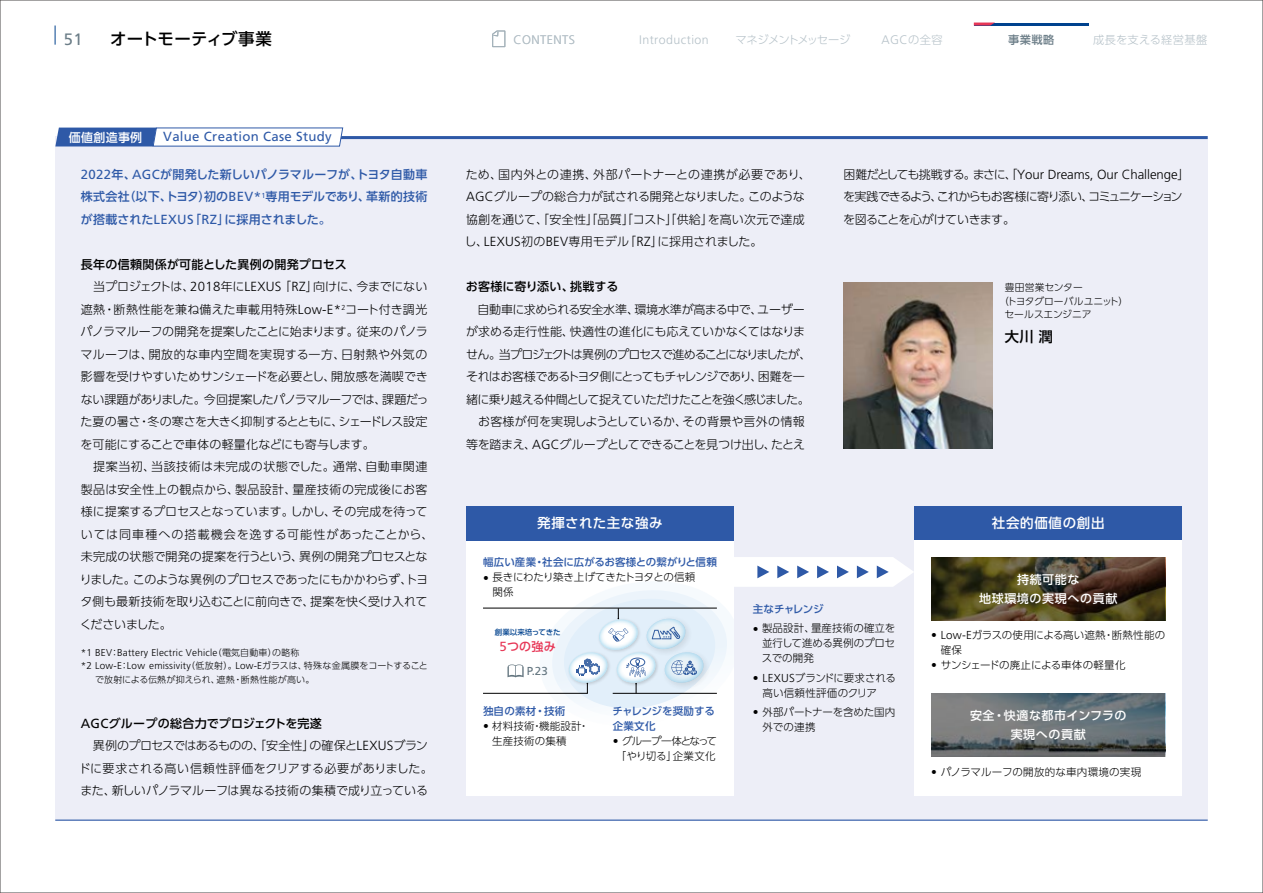
<style>
.page{position:relative;width:1263px;height:893px;background:#fff}
.page>*{position:absolute;margin:0;border:0;box-sizing:border-box;transform-origin:0 0}
.t1{font:500 16.5px "UD Shin Go Pro";letter-spacing:.015em;color:#000}
.t2{font:16.5px "Frutiger LT Std";color:#6b7d87}
.t3{font:500 14.25px "UD Shin Go Pro";color:#000}
.t4{font:500 13.5px "UD Shin Go Pro";letter-spacing:.05em;color:#fff}
.t5{font:300 13.2px "Frutiger LT Std";letter-spacing:-.005em;color:#000}
.t6{font:13.2px "Frutiger LT Std";letter-spacing:.025em;color:#2e59a7}
.t7{font:300 12.3px "Frutiger LT Std";letter-spacing:.035em;color:#b5c1c8}
.t8{font:300 12px/22.5px "UD Shin Go Pro";letter-spacing:-.015em;color:#000}
.t9{font:300 12px/22.5px "UD Shin Go Pro";letter-spacing:-.045em;color:#000}
.t10{font:300 12px/22.5px "UD Shin Go Pro";letter-spacing:.01em;color:#000}
.t11{font:500 12px/22.5px "UD Shin Go Pro";color:#2e59a7;text-align:justify}
.t12{font:300 12px/22.5px "UD Shin Go Pro";letter-spacing:-.07em;color:#000}
.t13{font:500 12px/19.5px "UD Shin Go Pro";letter-spacing:.05em;color:#fff;text-align:center}
.t14{font:500 12px "UD Shin Go Pro";letter-spacing:.01em;color:#000}
.t15{font:500 12px "UD Shin Go Pro";color:#e73656}
.t16{font:11.55px "Frutiger LT Std";color:#62747e}
.t17{font:300 11.25px "UD Shin Go Pro";letter-spacing:-.06em;color:#b5c1c8}
.t18{font:300 11.25px "UD Shin Go Pro";letter-spacing:.02em;color:#b5c1c8}
.t19{font:500 11.25px "UD Shin Go Pro";color:#6b7d87}
.t20{font:300 10.5px/15px "UD Shin Go Pro";color:#000}
.t21{font:500 10.5px/15px "UD Shin Go Pro";letter-spacing:.005em;color:#2e59a7}
.t22{font:300 10.5px/15px "UD Shin Go Pro";letter-spacing:-.02em;color:#000}
.t23{font:300 10.5px/15px "UD Shin Go Pro";letter-spacing:-.075em;color:#000;text-align:center}
.t24{font:300 10.5px "UD Shin Go Pro";letter-spacing:.025em;color:#000}
.t25{font:500 10.5px "UD Shin Go Pro";letter-spacing:-.04em;color:#2e59a7}
.t26{font:300 9.9px "Frutiger LT Std";letter-spacing:.025em;color:#000}
.t27{font:300 9.75px "UD Shin Go Pro";letter-spacing:-.005em;color:#000}
.t28{font:300 9px/13.5px "UD Shin Go Pro";letter-spacing:.01em;color:#000}
.t29{font:500 7.5px "UD Shin Go Pro";letter-spacing:-.015em;color:#00428e}
.s1{font-family:"UD Shin Go Pro";font-size:11.25px}
.s2{font-family:"Frutiger LT Std";font-weight:400;font-size:13.2px}
.s3{font-weight:500}
.s4{font-family:"Frutiger LT Std";font-size:13.2px}
.s5{font-family:"UD Shin Go Pro";font-size:9px}
.s6{font-family:"Frutiger LT Std";font-size:9.9px}
.s7{font-family:"UD Shin Go Pro";font-size:12px}
.s8{font-family:"Frutiger LT Std";font-size:11.55px}
</style>
<div class="page">
<div style="left:55px;top:136px;width:1153px;height:685px;background:#edeef7"></div>
<hr style="left:221px;top:136px;width:987px;height:3px;background:#2e59a7">
<hr style="left:55px;top:820px;width:1153px;height:1px;background:#2e59a7">
<svg style="left:55px;top:127px;width:289px;height:20px"></svg>
<div style="left:914px;top:506px;width:268px;height:34px;background:#2e59a7"></div>
<div style="left:914px;top:540px;width:268px;height:255px;background:#fff"></div>
<img style="left:843px;top:283px;width:149px;height:166px">
<svg style="left:55px;top:26px;width:1px;height:19px"></svg>
<hr style="left:974px;top:23px;width:115px;height:3px;background:#00428e">
<svg style="left:974px;top:23px;width:20px;height:3px"></svg>
<svg style="left:492px;top:30px;width:14px;height:17px"></svg>
<div style="left:466px;top:540px;width:268px;height:255px;background:#fff"></div>
<div style="left:466px;top:506px;width:268px;height:34px;background:#2e59a7"></div>
<img style="left:931px;top:557px;width:234px;height:64px">
<img style="left:931px;top:693px;width:234px;height:64px">
<svg style="left:483px;top:557px;width:430px;height:152px"></svg>
<h1 class="t2" style="left:64px;top:29px;width:20px">51</h1>
<h1 class="t1" style="left:110px;top:25px;width:163px">オートモーティブ事業</h1>
<p class="t7" style="left:513px;top:33px;width:63px">CONTENTS</p>
<p class="t7" style="left:639px;top:33px;width:71px">Introduction</p>
<p class="t17" style="left:735px;top:31px;width:117px">マネジメントメッセージ</p>
<p class="t7" style="left:881px;top:33px;width:63px">AGC<span class="s1">の全容</span></p>
<p class="t19" style="left:1008px;top:31px;width:48px">事業戦略</p>
<p class="t18" style="left:1093px;top:31px;width:116px">成長を支える経営基盤</p>
<p class="t13" style="left:69px;top:127px;width:75px">価値創造事例</p>
<p class="t6" style="left:163px;top:129px;width:170px">Value Creation Case Study</p>
<p class="t11" style="left:81px;top:162px;width:348px"><span class="s2">2022</span>年、<span class="s2">AGC</span>が開発した新しいパノラマルーフが、トヨタ自動車株式会社（以下、トヨタ）初の<span class="s2">BEV*</span><sup>1</sup>専用モデルであり、革新的技術が搭載された<span class="s2">LEXUS</span>「<span class="s2">RZ</span>」に採用されました。</p>
<p class="t8" style="left:80px;top:252px;width:355px"><span class="s3">長年の信頼関係が可能とした異例の開発プロセス<br></span>　当プロジェクトは、<span class="s4">2018</span>年に<span class="s4">LEXUS</span> 「<span class="s4">RZ</span>」向けに、今までにない遮熱・断熱性能を兼ね備えた車載用特殊<span class="s4">Low-E*</span><sup>2</sup>コート付き調光パノラマルーフの開発を提案したことに始まります。従来のパノラマルーフは、開放的な車内空間を実現する一方、日射熱や外気の影響を受けやすいためサンシェードを必要とし、開放感を満喫できない課題がありました。今回提案したパノラマルーフでは、課題だった夏の暑さ・冬の寒さを大きく抑制するとともに、シェードレス設定を可能にすることで車体の軽量化などにも寄与します。<br>　提案当初、当該技術は未完成の状態でした。通常、自動車関連製品は安全性上の観点から、製品設計、量産技術の完成後にお客様に提案するプロセスとなっています。しかし、その完成を待っていては同車種への搭載機会を逸する可能性があったことから、未完成の状態で開発の提案を行うという、異例の開発プロセスとなりました。このような異例のプロセスであったにもかかわらず、トヨタ側も最新技術を取り込むことに前向きで、提案を快く受け入れてくださいました。</p>
<p class="t26" style="left:81px;top:647px;width:220px">*1 BEV<span class="s5">：</span>Battery Electric Vehicle<span class="s5">（電気自動車）の略称</span></p>
<p class="t28" style="left:95px;top:659px;width:334px;text-indent:-14px"><span class="s6">*2 Low-E</span>：<span class="s6">Low emissivity</span>（低放射）。<span class="s6">Low-E</span>ガラスは、特殊な金属膜をコートすることで放射による伝熱が抑えられ、遮熱・断熱性能が高い。</p>
<p class="t8" style="left:79px;top:711px;width:355px"><span class="s2">AGC</span><span class="s3">グループの総合力でプロジェクトを完遂<br></span>　異例のプロセスではあるものの、「安全性」の確保と<span class="s4">LEXUS</span>ブランドに要求される高い信頼性評価をクリアする必要がありました。また、新しいパノラマルーフは異なる技術の集積で成り立っている</p>
<p class="t10" style="left:465px;top:162px;width:348px">ため、国内外との連携、外部パートナーとの連携が必要であり、<span class="s4">AGC</span>グループの総合力が試される開発となりました。このような協創を通じて、「安全性」「品質」「コスト」「供給」を高い次元で達成し、<span class="s4">LEXUS</span>初の<span class="s4">BEV</span>専用モデル「<span class="s4">RZ</span>」に採用されました。</p>
<p class="t14" style="left:466px;top:277px;width:154px">お客様に寄り添い、挑戦する</p>
<p class="t9" style="left:466px;top:297px;width:347px">　自動車に求められる安全水準、環境水準が高まる中で、ユーザーが求める走行性能、快適性の進化にも応えていかなくてはなりません。当プロジェクトは異例のプロセスで進めることになりましたが、それはお客様であるトヨタ側にとってもチャレンジであり、困難を一緒に乗り越える仲間として捉えていただけたことを強く感じました。　お客様が何を実現しようとしているか、その背景や言外の情報等を踏まえ、<span class="s4">AGC</span>グループとしてできることを見つけ出し、たとえ</p>
<p class="t4" style="left:537px;top:512px;width:127px">発揮された主な強み</p>
<p class="t5" style="left:843px;top:167px;width:347px"><span class="s7">困難だとしても挑戦する。まさに、「</span>Your Dreams, Our Challenge<span class="s7">」</span></p>
<p class="t12" style="left:843px;top:185px;width:341px">を実践できるよう、これからもお客様に寄り添い、コミュニケーションを図ることを心がけていきます。</p>
<p class="t27" style="left:1005px;top:280px;width:79px">豊田営業センター</p>
<p class="t27" style="left:999px;top:293px;width:131px">（トヨタグローバルユニット）</p>
<p class="t27" style="left:1004px;top:307px;width:88px">セールスエンジニア</p>
<p class="t3" style="left:1005px;top:325px;width:50px">大川潤</p>
<p class="t4" style="left:992px;top:512px;width:114px">社会的価値の創出</p>
<p class="t21" style="left:483px;top:554px;width:235px">幅広い産業・社会に広がるお客様との繋がりと信頼</p>
<p class="t22" style="left:492px;top:569px;width:204px;text-indent:-10px"><span class="s8">•</span> 長きにわたり築き上げてきたトヨタとの信頼関係</p>
<p class="t29" style="left:495px;top:626px;width:67px">創業以来培ってきた</p>
<p class="t15" style="left:499px;top:637px;width:58px"><span class="s2">5</span>つの強み</p>
<p class="t16" style="left:527px;top:665px;width:22px">P.23</p>
<p class="t21" style="left:483px;top:703px;width:84px">独自の素材・技術</p>
<p class="t20" style="left:492px;top:718px;width:98px;text-indent:-9px"><span class="s8">•</span> 材料技術・機能設計・生産技術の集積</p>
<p class="t21" style="left:612px;top:703px;width:104px">チャレンジを奨励する企業文化</p>
<p class="t23" style="left:613px;top:733px;width:106px"><span class="s8">•</span> グループ一体となって「やり切る」企業文化</p>
<p class="t25" style="left:753px;top:601px;width:72px">主なチャレンジ</p>
<p class="t20" style="left:762px;top:620px;width:135px;text-align:justify;text-indent:-9px"><span class="s8">•</span> 製品設計、量産技術の確立を並行して進める異例のプロセスでの開発</p>
<p class="t20" style="left:762px;top:670px;width:135px;text-indent:-10px"><span class="s8">• LEXUS</span>ブランドに要求される高い信頼性評価のクリア</p>
<p class="t20" style="left:762px;top:704px;width:135px;text-indent:-10px"><span class="s8">•</span> 外部パートナーを含めた国内外での連携</p>
<p class="t13" style="left:979px;top:569px;width:140px">持続可能な<br>地球環境の実現への貢献</p>
<p class="t20" style="left:941px;top:627px;width:226px;text-indent:-10px"><span class="s8">• Low-E</span>ガラスの使用による高い遮熱・断熱性能の確保</p>
<p class="t20" style="left:931px;top:657px;width:196px"><span class="s8">•</span> サンシェードの廃止による車体の軽量化</p>
<p class="t13" style="left:970px;top:705px;width:158px">安全・快適な都市インフラの実現への貢献</p>
<p class="t24" style="left:931px;top:763px;width:211px"><span class="s8">•</span> パノラマルーフの開放的な車内環境の実現</p>
</div>
